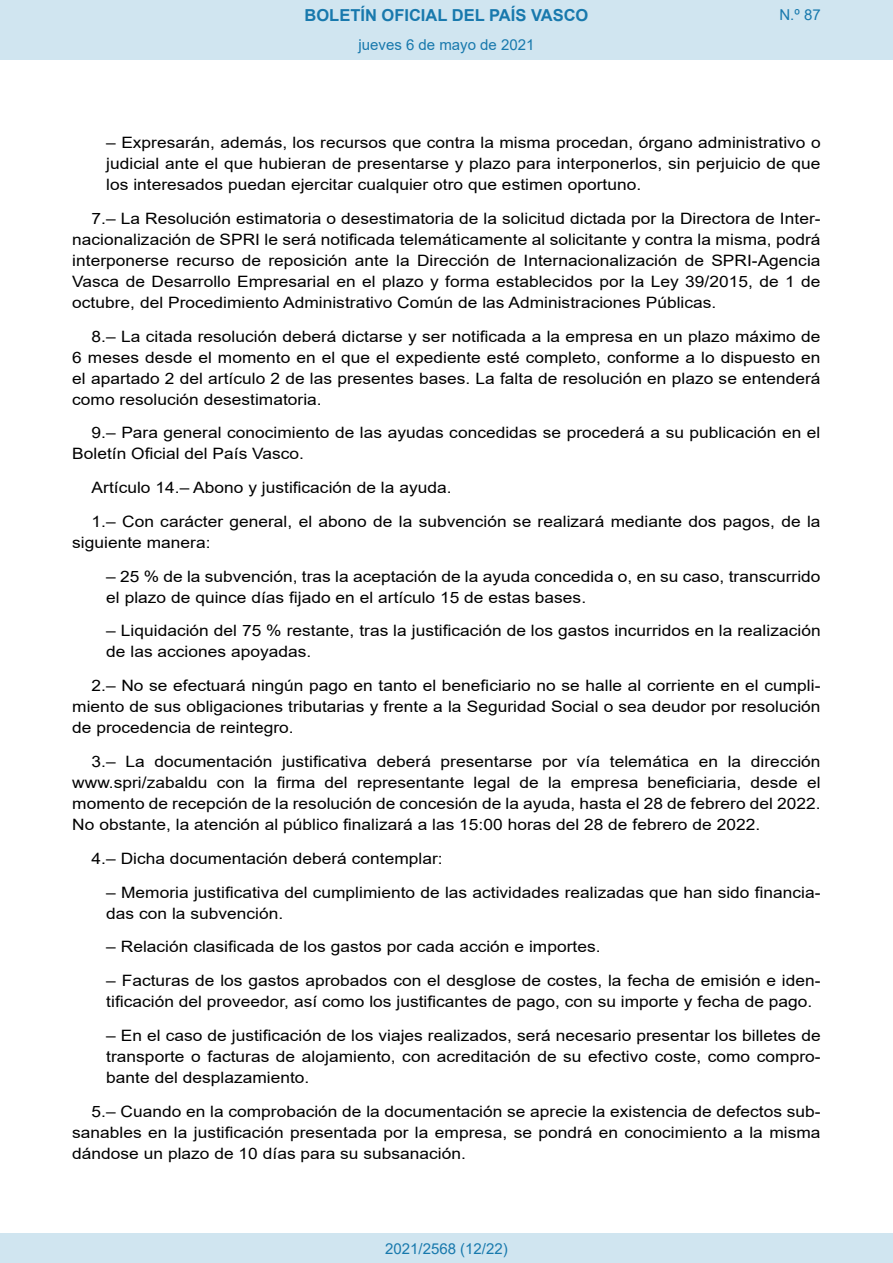
<style>
.page{position:relative;width:893px;height:1263px;background:#fff}
.page>*{position:absolute;margin:0;border:0;box-sizing:border-box;transform-origin:0 0}
.t1{font:700 16.5px "Arial";color:#1879ad}
.BOPVDetalle{font:15.6px/21px "Arial";color:#000;text-align:justify;scale:1.11 1}
.BOPVDetalle1{font:15.6px/21px "Arial";color:#000;scale:1.11 1}
.Paginacion_Centro{font:15px "Arial";color:#1879ad}
</style>
<div class="page">
<div style="left:0;top:0;width:893px;height:60px;background:#d0e5f0"></div>
<div style="left:0;top:1233px;width:893px;height:30px;background:#d0e5f0"></div>
<p class="t1" style="left:305px;top:3px;width:285px">BOLETÍN OFICIAL DEL PAÍS VASCO</p>
<p class="Paginacion_Centro" style="left:358px;top:35px;width:177px">jueves 6 de mayo de 2021</p>
<p class="Paginacion_Centro" style="left:779px;top:5px;width:43px">N.º 87</p>
<p class="BOPVDetalle1" style="left:106px;top:132px;width:645px;text-align:justify">– Expresarán, además, los recursos que contra la misma procedan, órgano administrativo o judicial ante el que hubieran de presentarse y plazo para interponerlos, sin perjuicio de que los interesados puedan ejercitar cualquier otro que estimen oportuno.</p>
<p class="BOPVDetalle" style="left:72px;top:208px;width:676px;text-indent:19px">7.– La Resolución estimatoria o desestimatoria de la solicitud dictada por la Directora de Inter&shy;nacionalización de SPRI le será notificada telemáticamente al solicitante y contra la misma, podrá interponerse recurso de reposición ante la Dirección de Internacionalización de SPRI-Agencia Vasca de Desarrollo Empresarial en el plazo y forma establecidos por la Ley 39/2015, de 1 de octubre, del Procedimiento Administrativo Común de las Administraciones Públicas.</p>
<p class="BOPVDetalle" style="left:72px;top:326px;width:676px;text-indent:19px">8.– La citada resolución deberá dictarse y ser notificada a la empresa en un plazo máximo de 6 meses desde el momento en el que el expediente esté completo, conforme a lo dispuesto en el apartado 2 del artículo 2 de las presentes bases. La falta de resolución en plazo se entenderá como resolución desestimatoria.</p>
<p class="BOPVDetalle" style="left:72px;top:422px;width:675px;text-indent:19px">9.– Para general conocimiento de las ayudas concedidas se procederá a su publicación en el<br>Boletín Oficial del País Vasco.</p>
<p class="BOPVDetalle" style="left:92px;top:477px;width:326px">Artículo 14.– Abono y justificación de la ayuda.</p>
<p class="BOPVDetalle" style="left:72px;top:511px;width:676px;text-indent:19px">1.– Con carácter general, el abono de la subvención se realizará mediante dos pagos, de la siguiente manera:</p>
<p class="BOPVDetalle1" style="left:106px;top:566px;width:645px">– 25 % de la subvención, tras la aceptación de la ayuda concedida o, en su caso, transcurrido el plazo de quince días fijado en el artículo 15 de estas bases.</p>
<p class="BOPVDetalle1" style="left:106px;top:620px;width:645px">– Liquidación del 75 % restante, tras la justificación de los gastos incurridos en la realización de las acciones apoyadas.</p>
<p class="BOPVDetalle" style="left:72px;top:675px;width:676px;text-indent:19px">2.– No se efectuará ningún pago en tanto el beneficiario no se halle al corriente en el cumpli&shy;miento de sus obligaciones tributarias y frente a la Seguridad Social o sea deudor por resolución de procedencia de reintegro.</p>
<p class="BOPVDetalle" style="left:72px;top:751px;width:676px;text-indent:19px">3.– La documentación justificativa deberá presentarse por vía telemática en la dirección www.spri/zabaldu con la firma del representante legal de la empresa beneficiaria, desde el momento de recepción de la resolución de concesión de la ayuda, hasta el 28 de febrero del 2022.<br>No obstante, la atención al público finalizará a las 15:00 horas del 28 de febrero de 2022.</p>
<p class="BOPVDetalle" style="left:92px;top:848px;width:318px">4.– Dicha documentación deberá contemplar:</p>
<p class="BOPVDetalle1" style="left:106px;top:881px;width:645px">– Memoria justificativa del cumplimiento de las actividades realizadas que han sido financia&shy;das con la subvención.</p>
<p class="BOPVDetalle1" style="left:106px;top:936px;width:447px">– Relación clasificada de los gastos por cada acción e importes.</p>
<p class="BOPVDetalle1" style="left:106px;top:970px;width:645px">– Facturas de los gastos aprobados con el desglose de costes, la fecha de emisión e iden&shy;tificación del proveedor, así como los justificantes de pago, con su importe y fecha de pago.</p>
<p class="BOPVDetalle1" style="left:106px;top:1025px;width:645px;text-align:justify">– En el caso de justificación de los viajes realizados, será necesario presentar los billetes de transporte o facturas de alojamiento, con acreditación de su efectivo coste, como compro&shy;bante del desplazamiento.</p>
<p class="BOPVDetalle" style="left:72px;top:1100px;width:676px;text-indent:19px">5.– Cuando en la comprobación de la documentación se aprecie la existencia de defectos sub&shy;sanables en la justificación presentada por la empresa, se pondrá en conocimiento a la misma dándose un plazo de 10 días para su subsanación.</p>
<p class="Paginacion_Centro" style="left:385px;top:1238px;width:124px">2021/2568 (12/22)</p>
</div>
